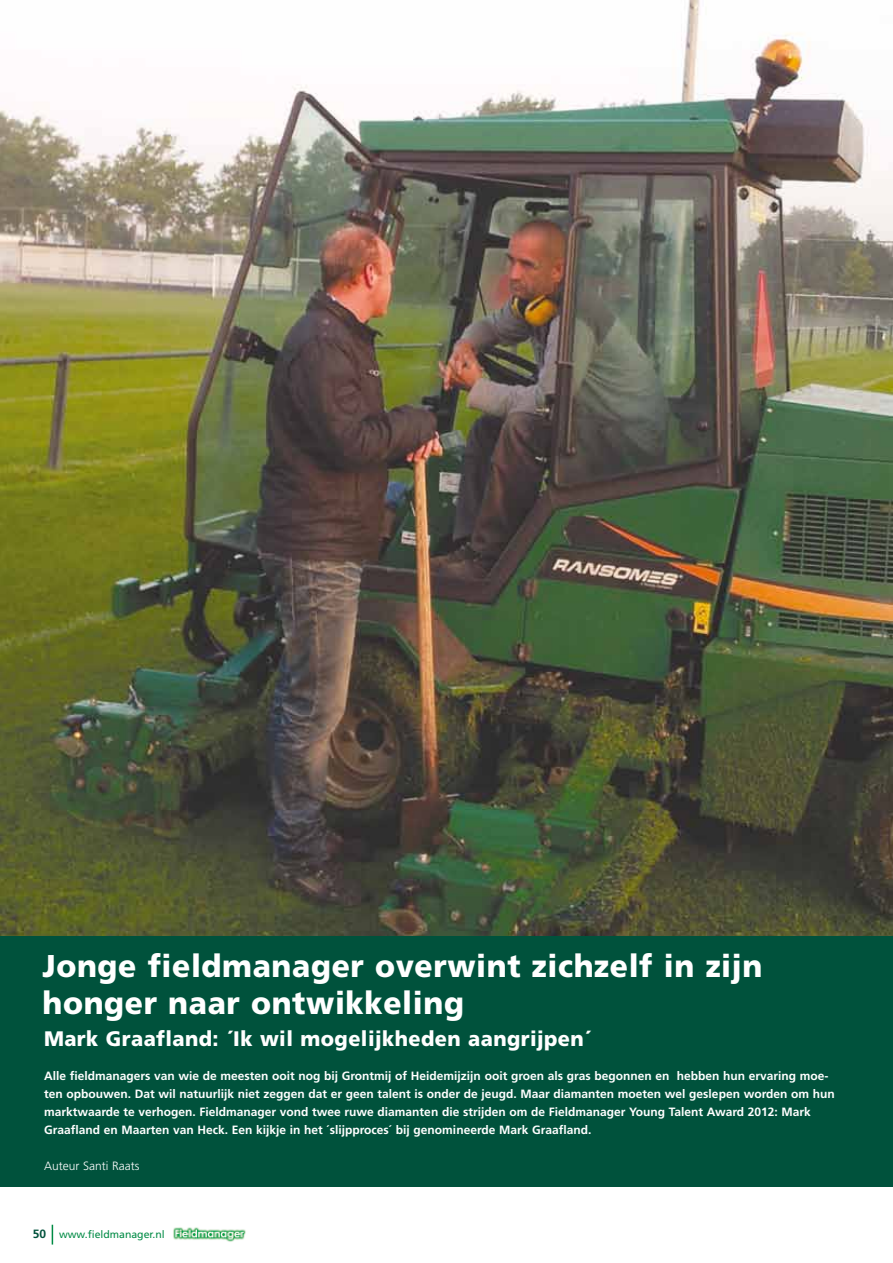
<style>
.page{position:relative;width:893px;height:1263px;background:#fff}
.page>*{position:absolute;margin:0;border:0;box-sizing:border-box;transform-origin:0 0}
.t1{font:900 31.5px/37.8px "Frutiger";letter-spacing:.02em;color:#fff;scale:.95 1}
.t2{font:900 21px "Frutiger";letter-spacing:.02em;color:#fff;scale:.95 1}
.t3{font:700 12px/18px "Frutiger";color:#fff}
.t4{font:300 12px "Frutiger";color:#fff}
.t5{font:10.5px "Frutiger";color:#008b45}
.s1{font-weight:700;font-size:12px;color:#00523c}
</style>
<div class="page">
<svg style="left:52px;top:1225px;width:1px;height:19px"></svg>
<img style="left:173px;top:1227px;width:73px;height:15px">
<img style="left:0;top:0;width:893px;height:936px">
<div style="left:0;top:936px;width:893px;height:251px;background:#00523c"></div>
<h1 class="t1" style="left:43px;top:946px;width:759px">Jonge fieldmanager overwint zichzelf in zijn honger naar ontwikkeling</h1>
<h2 class="t2" style="left:44px;top:1026px;width:577px">Mark Graafland: ´Ik wil mogelijkheden aangrijpen´</h2>
<p class="t3" style="left:44px;top:1067px;width:792px">Alle fieldmanagers van wie de meesten ooit nog bij Grontmij of Heidemijzijn ooit groen als gras begonnen en hebben hun ervaring moe&shy;ten opbouwen. Dat wil natuurlijk niet zeggen dat er geen talent is onder de jeugd. Maar diamanten moeten wel geslepen worden om hun marktwaarde te verhogen. Fieldmanager vond twee ruwe diamanten die strijden om de Fieldmanager Young Talent Award 2012: Mark Graafland en Maarten van Heck. Een kijkje in het ´slijpproces´ bij genomineerde Mark Graafland.</p>
<p class="t4" style="left:44px;top:1159px;width:97px">Auteur Santi Raats</p>
<p class="t5" style="left:33px;top:1228px;width:133px"><span class="s1">50</span> www.fieldmanager.nl</p>
</div>
